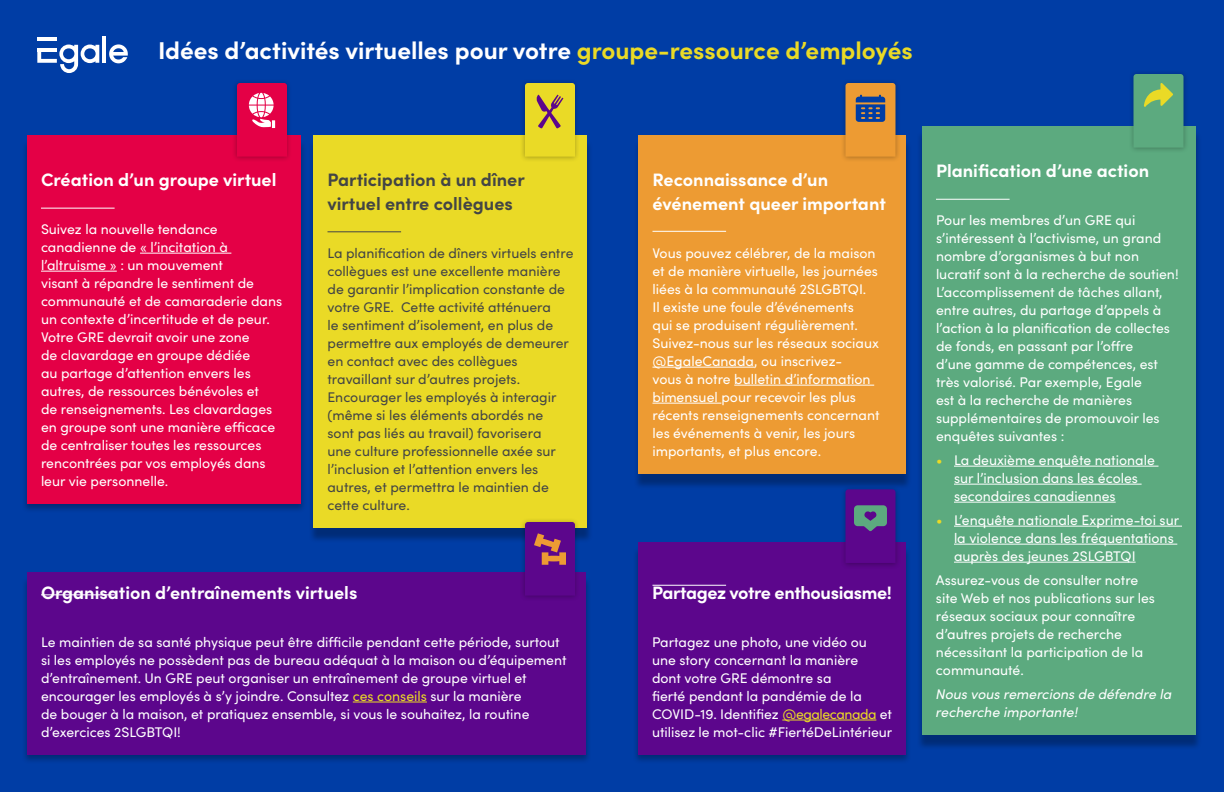
<style>
.page{position:relative;width:1224px;height:792px;background:#fff}
.page>*{position:absolute;margin:0;border:0;box-sizing:border-box;transform-origin:0 0}
.Heading{font:700 24.3px "Sofia Pro";color:#fff}
.Purple_Subheading{font:700 18px "Sofia Pro";letter-spacing:-.005em;color:#fff}
.Orange_Subheading{font:700 18px/24px "Sofia Pro";color:#434545}
.Burnt_Orange_Subhead{font:700 18px/24px "Sofia Pro";color:#fff}
.Pink_Subheading{font:700 18px "Sofia Pro";color:#fff}
.Green_Subheading{font:700 18px "Sofia Pro";color:#fff}
.Pink_Body{font:14px/18px "Sofia Pro";color:#fff}
.Purple_Body{font:14px/18px "Sofia Pro";color:#fff}
.Orange_Body{font:14px/18px "Sofia Pro";color:#fff}
.Orange_Body-2{font:14px/18px "Sofia Pro";color:#434545}
.Orange_Body-3{font:italic 14px/18px "Sofia Pro";color:#fff}
.s1{color:#eada26}
</style>
<div class="page">
<div style="left:0;top:0;width:612px;height:792px;background:#003da5"></div>
<div style="left:612px;top:0;width:612px;height:792px;background:#003da5"></div>
<div style="left:633px;top:140px;width:279px;height:350px;background:#000;opacity:.28"></div>
<div style="left:638px;top:135px;width:268px;height:339px;background:#ed9b33"></div>
<hr style="left:652px;top:367px;width:102px;height:1px;background:#fff">
<hr style="left:734px;top:385px;width:140px;height:1px;background:#fff">
<hr style="left:652px;top:403px;width:69px;height:1px;background:#fff">
<div style="left:916px;top:131px;width:286px;height:620px;background:#000;opacity:.28"></div>
<div style="left:922px;top:126px;width:274px;height:609px;background:#5caa7f"></div>
<hr style="left:954px;top:466px;width:205px;height:1px;background:#fff">
<hr style="left:954px;top:484px;width:188px;height:1px;background:#fff">
<hr style="left:954px;top:502px;width:162px;height:1px;background:#fff">
<hr style="left:954px;top:526px;width:228px;height:1px;background:#fff">
<hr style="left:954px;top:544px;width:223px;height:1px;background:#fff">
<hr style="left:954px;top:562px;width:182px;height:1px;background:#fff">
<div style="left:632px;top:547px;width:280px;height:218px;background:#000;opacity:.28"></div>
<div style="left:638px;top:542px;width:268px;height:213px;background:#5c068c"></div>
<hr style="left:782px;top:720px;width:94px;height:1px;background:#eada26">
<div style="left:1128px;top:70px;width:61px;height:84px;background:#000;opacity:.28"></div>
<div style="left:840px;top:79px;width:61px;height:84px;background:#000;opacity:.28"></div>
<div style="left:840px;top:485px;width:61px;height:84px;background:#000;opacity:.28"></div>
<hr style="left:652px;top:231px;width:74px;height:1px;background:#fff">
<hr style="left:652px;top:585px;width:74px;height:1px;background:#fff">
<hr style="left:936px;top:199px;width:74px;height:1px;background:#fff">
<hr style="left:102px;top:37px;width:4px;height:26px;background:#fff">
<svg style="left:109px;top:44px;width:19px;height:19px"></svg>
<hr style="left:37px;top:37px;width:20px;height:4px;background:#fff">
<svg style="left:37px;top:45px;width:62px;height:28px"></svg>
<div style="left:22px;top:140px;width:285px;height:373px;background:#000;opacity:.28"></div>
<div style="left:27px;top:135px;width:274px;height:369px;background:#e40046"></div>
<hr style="left:140px;top:253px;width:91px;height:1px;background:#fff">
<hr style="left:41px;top:271px;width:76px;height:1px;background:#fff">
<div style="left:308px;top:140px;width:285px;height:404px;background:#000;opacity:.28"></div>
<div style="left:314px;top:135px;width:274px;height:393px;background:#eada26"></div>
<div style="left:22px;top:577px;width:569px;height:187px;background:#000;opacity:.28"></div>
<div style="left:27px;top:572px;width:559px;height:183px;background:#5c068c"></div>
<hr style="left:353px;top:702px;width:74px;height:1px;background:#eada26">
<div style="left:520px;top:79px;width:60px;height:84px;background:#000;opacity:.28"></div>
<div style="left:232px;top:79px;width:60px;height:84px;background:#000;opacity:.28"></div>
<div style="left:520px;top:518px;width:60px;height:84px;background:#000;opacity:.28"></div>
<hr style="left:41px;top:208px;width:74px;height:1px;background:#fff">
<hr style="left:41px;top:595px;width:74px;height:1px;background:#fff">
<hr style="left:328px;top:232px;width:73px;height:1px;background:#434545">
<svg style="left:846px;top:489px;width:50px;height:74px"></svg>
<svg style="left:846px;top:83px;width:50px;height:74px"></svg>
<svg style="left:237px;top:83px;width:50px;height:74px"></svg>
<svg style="left:525px;top:522px;width:50px;height:74px"></svg>
<svg style="left:525px;top:83px;width:50px;height:74px"></svg>
<svg style="left:1134px;top:74px;width:50px;height:74px"></svg>
<p class="Heading" style="left:158px;top:32px;width:756px">Idées d’activités virtuelles pour votre <span class="s1">groupe-ressource d’employés</span></p>
<p class="Pink_Subheading" style="left:41px;top:166px;width:237px">Création d’un groupe virtuel</p>
<p class="Pink_Body" style="left:41px;top:219px;width:243px">Suivez la nouvelle tendance canadienne de « l’incitation à l’altruisme » : un mouvement<br>visant à répandre le sentiment de communauté et de camaraderie dans un contexte d’incertitude et de peur.<br>Votre GRE devrait avoir une zone<br>de clavardage en groupe dédiée<br>au partage d’attention envers les autres, de ressources bénévoles et<br>de renseignements. Les clavardages en groupe sont une manière efficace de centraliser toutes les ressources rencontrées par vos employés dans leur vie personnelle.</p>
<p class="Orange_Subheading" style="left:328px;top:166px;width:199px">Participation à un dîner virtuel entre collègues</p>
<p class="Orange_Body-2" style="left:328px;top:243px;width:248px">La planification de dîners virtuels entre collègues est une excellente manière de garantir l’implication constante de votre GRE. Cette activité atténuera<br>le sentiment d’isolement, en plus de permettre aux employés de demeurer en contact avec des collègues travaillant sur d’autres projets.<br>Encourager les employés à interagir (même si les éléments abordés ne sont pas liés au travail) favorisera<br>une culture professionnelle axée sur l’inclusion et l’attention envers les autres, et permettra le maintien de cette culture.</p>
<p class="Purple_Subheading" style="left:41px;top:579px;width:318px">Organisation d’entraînements virtuels</p>
<p class="Purple_Body" style="left:41px;top:632px;width:527px">Le maintien de sa santé physique peut être difficile pendant cette période, surtout si les employés ne possèdent pas de bureau adéquat à la maison ou d’équipement d’entraînement. Un GRE peut organiser un entraînement de groupe virtuel et encourager les employés à s’y joindre. Consultez <span class="s1">ces conseils</span> sur la manière<br>de bouger à la maison, et pratiquez ensemble, si vous le souhaitez, la routine d’exercices 2SLGBTQI!</p>
<p class="Burnt_Orange_Subhead" style="left:652px;top:166px;width:235px">Reconnaissance d’un événement queer important</p>
<p class="Pink_Body" style="left:652px;top:243px;width:229px">Vous pouvez célébrer, de la maison et de manière virtuelle, les journées liées à la communauté 2SLGBTQI.<br>Il existe une foule d’événements<br>qui se produisent régulièrement.<br>Suivez-nous sur les réseaux sociaux @EgaleCanada, ou inscrivez-<br>vous à notre bulletin d’information bimensuel pour recevoir les plus récents renseignements concernant les événements à venir, les jours importants, et plus encore.</p>
<p class="Purple_Subheading" style="left:652px;top:579px;width:241px">Partagez votre enthousiasme!</p>
<p class="Purple_Body" style="left:652px;top:632px;width:242px">Partagez une photo, une vidéo ou une story concernant la manière<br>dont votre GRE démontre sa<br>fierté pendant la pandémie de la COVID-19. Identifiez <span class="s1">@egalecanada</span> et utilisez le mot-clic #FiertéDeLintérieur</p>
<p class="Green_Subheading" style="left:936px;top:157px;width:215px">Planification d’une action</p>
<p class="Orange_Body" style="left:936px;top:210px;width:244px">Pour les membres d’un GRE qui s’intéressent à l’activisme, un grand nombre d’organismes à but non lucratif sont à la recherche de soutien!<br>L’accomplissement de tâches allant, entre autres, du partage d’appels à l’action à la planification de collectes de fonds, en passant par l’offre<br>d’une gamme de compétences, est très valorisé. Par exemple, Egale<br>est à la recherche de manières supplémentaires de promouvoir les enquêtes suivantes :</p>
<p class="Pink_Body" style="left:954px;top:450px;width:202px;text-indent:-18px"><span class="s1">•</span> La deuxième enquête nationale sur l’inclusion dans les écoles secondaires canadiennes</p>
<p class="Pink_Body" style="left:954px;top:510px;width:227px;text-indent:-18px"><span class="s1">•</span> L’enquête nationale Exprime-toi sur la violence dans les fréquentations auprès des jeunes 2SLGBTQI</p>
<p class="Orange_Body" style="left:936px;top:570px;width:221px">Assurez-vous de consulter notre site Web et nos publications sur les réseaux sociaux pour connaître d’autres projets de recherche nécessitant la participation de la communauté.</p>
<p class="Orange_Body-3" style="left:936px;top:684px;width:237px">Nous vous remercions de défendre la recherche importante!</p>
</div>
